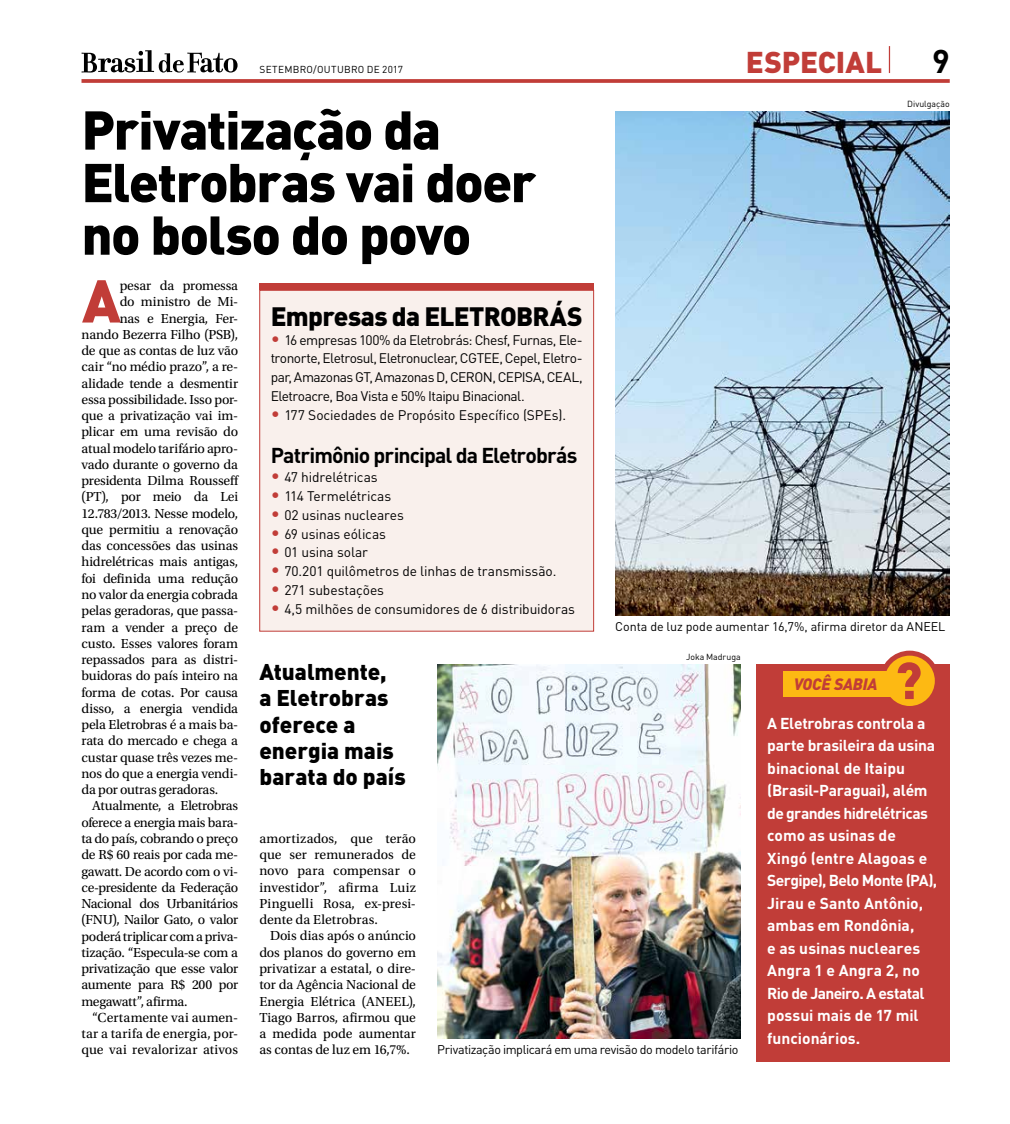
<style>
.page{position:relative;width:1010px;height:1124px;background:#fff}
.page>*{position:absolute;margin:0;border:0;box-sizing:border-box;transform-origin:0 0}
.t1{font:900 59.38px "DIN Pro";color:#c13d38}
.t2{font:900 53.75px/52.5px "DIN Pro";letter-spacing:-.025em;color:#000}
.t3{font:900 51.25px "DIN Pro";color:#c13d38}
.t4{font:700 32.5px "DIN Pro";color:#000}
.t5{font:900 29.75px "DIN Pro";color:#c13d38}
.t6{font:900 26.25px "DIN Pro";letter-spacing:-.025em;color:#000}
.t7{font:900 22.5px/26.2px "DIN Pro";color:#000}
.t8{font:700 21.25px "DIN Pro";letter-spacing:-.04em;color:#000}
.t9{font:italic 900 16.25px "DIN Pro";letter-spacing:-.015em;color:#c13d38}
.t10{font:700 15.62px/22.5px "DIN Pro";letter-spacing:-.005em;color:#fff}
.t11{font:13.75px/16.2px "Utopia Std";letter-spacing:-.015em;color:#000;text-align:justify}
.t12{font:13.75px/18.8px "DIN Pro";letter-spacing:-.01em;color:#000;text-align:justify}
.t13{font:13.75px "Utopia Std";letter-spacing:.01em;color:#000}
.t14{font:13.75px "Utopia Std";letter-spacing:.005em;color:#000}
.t15{font:12.5px "DIN Pro";letter-spacing:-.015em;color:#000}
.t16{font:10px "DIN Pro";letter-spacing:.03em;color:#000}
.t17{font:8.75px "DIN Pro";color:#000}
.s1{font-size:17.5px;color:#c13d38}
</style>
<div class="page">
<div style="left:259px;top:290px;width:335px;height:341px;background:#f9f0ec;border:1px solid #c13d38"></div>
<img style="left:615px;top:111px;width:335px;height:504px">
<div style="left:259px;top:284px;width:335px;height:6px;background:#c13d38"></div>
<img style="left:437px;top:664px;width:304px;height:373px">
<div style="left:756px;top:664px;width:194px;height:397px;background:#c13d38"></div>
<div style="left:882px;top:653px;width:55px;height:55px;background:#fdb913;border-radius:50%"></div>
<div style="left:879px;top:650px;width:61px;height:61px;border:5px solid #c13d38;border-radius:50%"></div>
<div style="left:783px;top:671px;width:109px;height:25px;background:#fdb913"></div>
<svg style="left:81px;top:50px;width:157px;height:22px"></svg>
<svg style="left:81px;top:79px;width:869px;height:4px;background:#c44843"></svg>
<svg style="left:889px;top:46px;width:1px;height:27px"></svg>
<p class="t16" style="left:259px;top:62px;width:145px">SETEMBRO/OUTUBRO DE 2017</p>
<h2 class="t2" style="left:81px;top:97px;width:456px">Privatização da<br>Eletrobras vai doer no bolso do povo</h2>
<h3 class="t5" style="left:746px;top:36px;width:138px">ESPECIAL</h3>
<h3 class="t4" style="left:932px;top:34px;width:19px">9</h3>
<p class="t17" style="left:907px;top:97px;width:44px">Divulgação</p>
<h1 class="t1" style="left:82px;top:250px;width:40px">A</h1>
<p class="t11" style="left:120px;top:277px;width:120px">pesar da promessa</p>
<p class="t11" style="left:120px;top:294px;width:120px">do ministro de Mi-</p>
<p class="t11" style="left:120px;top:310px;width:120px">nas e Energia, Fer-</p>
<p class="t11" style="left:82px;top:326px;width:158px">nando Bezerra Filho (PSB),</p>
<p class="t11" style="left:82px;top:342px;width:158px">de que as contas de luz vão</p>
<p class="t11" style="left:82px;top:359px;width:158px">cair “no médio prazo”, a re-</p>
<p class="t11" style="left:82px;top:375px;width:158px">alidade tende a desmentir</p>
<p class="t11" style="left:82px;top:391px;width:158px">essa possibilidade. Isso por-</p>
<p class="t11" style="left:82px;top:408px;width:158px">que a privatização vai im-</p>
<p class="t11" style="left:82px;top:424px;width:158px">plicar em uma revisão do</p>
<p class="t11" style="left:82px;top:440px;width:158px">atual modelo tarifário apro-</p>
<p class="t11" style="left:82px;top:456px;width:158px">vado durante o governo da</p>
<p class="t11" style="left:82px;top:473px;width:159px">presidenta Dilma Rousseff</p>
<p class="t11" style="left:82px;top:489px;width:158px">(PT), por meio da Lei</p>
<p class="t11" style="left:82px;top:505px;width:158px">12.783/2013. Nesse modelo,</p>
<p class="t11" style="left:82px;top:521px;width:158px">que permitiu a renovação</p>
<p class="t11" style="left:82px;top:538px;width:158px">das concessões das usinas</p>
<p class="t11" style="left:82px;top:554px;width:158px">hidrelétricas mais antigas,</p>
<p class="t11" style="left:82px;top:570px;width:158px">foi definida uma redução</p>
<p class="t11" style="left:82px;top:586px;width:158px">no valor da energia cobrada</p>
<p class="t11" style="left:82px;top:603px;width:158px">pelas geradoras, que passa-</p>
<p class="t11" style="left:82px;top:619px;width:158px">ram a vender a preço de</p>
<p class="t11" style="left:82px;top:635px;width:158px">custo. Esses valores foram</p>
<p class="t11" style="left:82px;top:651px;width:158px">repassados para as distri-</p>
<p class="t11" style="left:82px;top:668px;width:158px">buidoras do país inteiro na</p>
<p class="t11" style="left:82px;top:684px;width:158px">forma de cotas. Por causa</p>
<p class="t11" style="left:82px;top:700px;width:158px">disso, a energia vendida</p>
<p class="t11" style="left:82px;top:716px;width:158px">pela Eletrobras é a mais ba-</p>
<p class="t11" style="left:82px;top:733px;width:158px">rata do mercado e chega a</p>
<p class="t11" style="left:82px;top:749px;width:158px">custar quase três vezes me-</p>
<p class="t11" style="left:82px;top:765px;width:158px">nos do que a energia vendi-</p>
<p class="t11" style="left:82px;top:781px;width:138px">da por outras geradoras.</p>
<p class="t11" style="left:92px;top:798px;width:147px">Atualmente, a Eletrobras</p>
<p class="t11" style="left:82px;top:814px;width:158px">oferece a energia mais bara-</p>
<p class="t11" style="left:82px;top:830px;width:158px">ta do país, cobrando o preço</p>
<p class="t11" style="left:82px;top:846px;width:158px">de R$ 60 reais por cada me-</p>
<p class="t11" style="left:82px;top:863px;width:158px">gawatt. De acordo com o vi-</p>
<p class="t11" style="left:82px;top:879px;width:158px">ce-presidente da Federação</p>
<p class="t11" style="left:82px;top:895px;width:158px">Nacional dos Urbanitários</p>
<p class="t11" style="left:82px;top:911px;width:158px">(FNU), Nailor Gato, o valor</p>
<p class="t11" style="left:82px;top:928px;width:158px">poderá triplicar com a priva-</p>
<p class="t11" style="left:82px;top:944px;width:158px">tização. “Especula-se com a</p>
<p class="t11" style="left:82px;top:960px;width:158px">privatização que esse valor</p>
<p class="t11" style="left:82px;top:976px;width:158px">aumente para R$ 200 por</p>
<p class="t11" style="left:82px;top:993px;width:108px">megawatt”, afirma.</p>
<p class="t14" style="left:92px;top:1009px;width:147px">“Certamente vai aumen-</p>
<p class="t13" style="left:82px;top:1026px;width:158px">tar a tarifa de energia, por-</p>
<p class="t13" style="left:82px;top:1042px;width:158px">que vai revalorizar ativos</p>
<h3 class="t6" style="left:271px;top:294px;width:313px">Empresas da ELETROBRÁS</h3>
<p class="t12" style="left:271px;top:329px;width:314px"><span class="s1">•</span> 16 empresas 100% da Eletrobrás: Chesf, Furnas, Ele&shy;tronorte, Eletrosul, Eletronuclear, CGTEE, Cepel, Eletro&shy;par, Amazonas GT, Amazonas D, CERON, CEPISA, CEAL, Eletroacre, Boa Vista e 50% Itaipu Binacional.</p>
<p class="t12" style="left:271px;top:404px;width:297px"><span class="s1">•</span> 177 Sociedades de Propósito Específico (SPEs).</p>
<h3 class="t8" style="left:271px;top:438px;width:308px">Patrimônio principal da Eletrobrás</h3>
<p class="t12" style="left:271px;top:466px;width:109px"><span class="s1">•</span> 47 hidrelétricas</p>
<p class="t12" style="left:271px;top:485px;width:122px"><span class="s1">•</span> 114 Termelétricas</p>
<p class="t12" style="left:271px;top:504px;width:135px"><span class="s1">•</span> 02 usinas nucleares</p>
<p class="t12" style="left:271px;top:522px;width:117px"><span class="s1">•</span> 69 usinas eólicas</p>
<p class="t12" style="left:271px;top:541px;width:99px"><span class="s1">•</span> 01 usina solar</p>
<p class="t12" style="left:271px;top:560px;width:287px"><span class="s1">•</span> 70.201 quilômetros de linhas de transmissão.</p>
<p class="t12" style="left:271px;top:579px;width:115px"><span class="s1">•</span> 271 subestações</p>
<p class="t12" style="left:271px;top:597px;width:306px"><span class="s1">•</span> 4,5 milhões de consumidores de 6 distribuidoras</p>
<p class="t15" style="left:615px;top:617px;width:332px">Conta de luz pode aumentar 16,7%, afirma diretor da ANEEL</p>
<p class="t17" style="left:686px;top:649px;width:56px">Joka Madruga</p>
<h3 class="t7" style="left:259px;top:655px;width:148px">Atualmente,<br>a Eletrobras oferece a energia mais barata do país</h3>
<p class="t9" style="left:794px;top:670px;width:85px">VOCÊ SABIA</p>
<h3 class="t3" style="left:894px;top:636px;width:29px">?</h3>
<p class="t10" style="left:767px;top:709px;width:172px">A Eletrobras controla a parte brasileira da usina binacional de Itaipu (Brasil-Paraguai), além de grandes hidrelétricas como as usinas de<br>Xingó (entre Alagoas e<br>Sergipe), Belo Monte (PA),<br>Jirau e Santo Antônio, ambas em Rondônia,<br>e as usinas nucleares<br>Angra 1 e Angra 2, no<br>Rio de Janeiro. A estatal possui mais de 17 mil funcionários.</p>
<p class="t11" style="left:259px;top:830px;width:158px">amortizados, que terão que ser remunerados de novo para compensar o investidor”, afirma Luiz Pinguelli Rosa, ex-presi&shy;dente da Eletrobras.</p>
<p class="t11" style="left:259px;top:927px;width:158px;text-indent:11px">Dois dias após o anúncio dos planos do governo em privatizar a estatal, o dire&shy;tor da Agência Nacional de Energia Elétrica (ANEEL), Tiago Barros, afirmou que a medida pode aumentar as contas de luz em 16,7%.</p>
<p class="t15" style="left:437px;top:1039px;width:303px">Privatização implicará em uma revisão do modelo tarifário</p>
</div>
